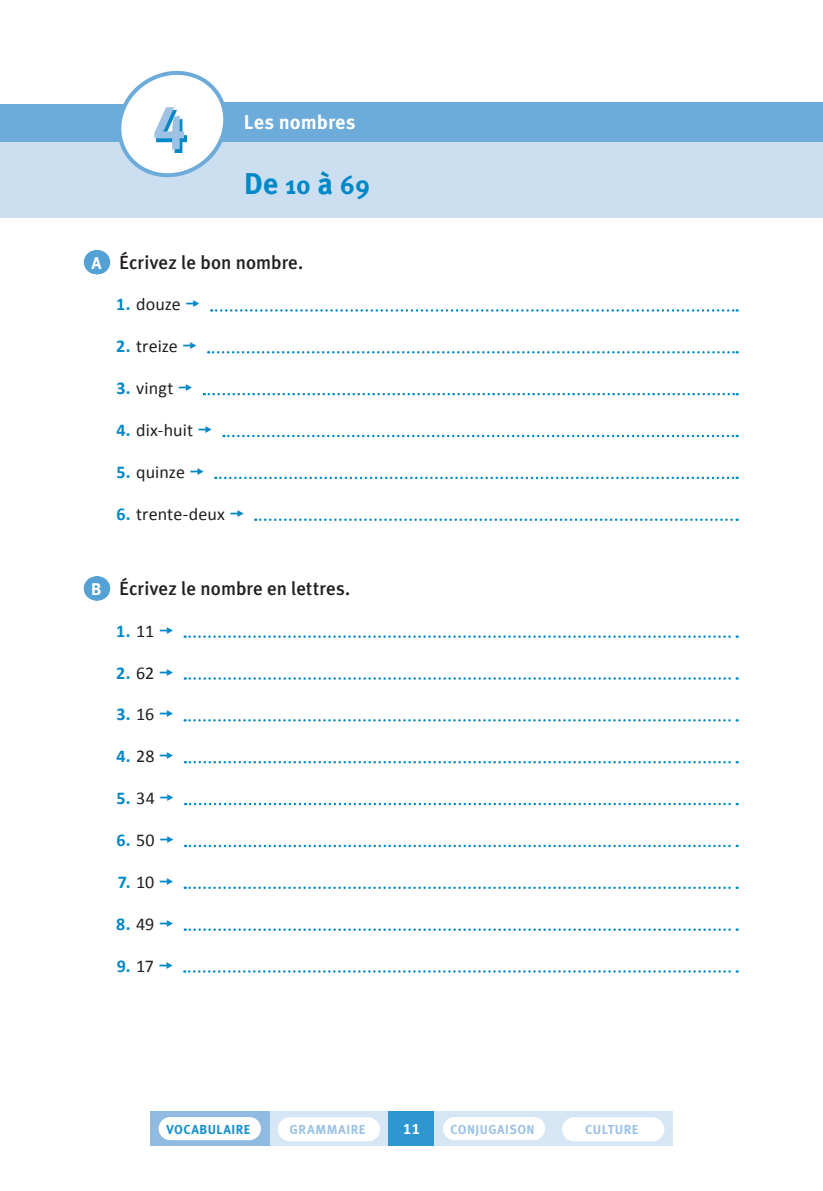
<style>
.page{position:relative;width:823px;height:1191px;background:#fff}
.page>*{position:absolute;margin:0;border:0;box-sizing:border-box;transform-origin:0 0}
.t1{font:700 60px "Meta Pro";color:#9dc2e4}
.t2{font:700 26px "Meta Pro";color:#0088c7}
.t3{font:700 20px "Meta Pro";color:#fff}
.t4{font:500 19px "Meta Plus";letter-spacing:.005em;color:#231f20}
.t5{font:18px "Calibri";letter-spacing:.005em;color:#231f20}
.t6{font:700 18px "Calibri";color:#0088c7}
.t7{font:700 16px "Calibri";color:#fff}
.t8{font:700 13px "Meta Pro";letter-spacing:.035em;color:#9dc2e4}
.t9{font:700 13px "Meta Pro";letter-spacing:.035em;color:#198fcb}
.s1{font-size:30px}
.s2{font-family:"Meta Pro";font-weight:700;font-size:17px;color:#fff}
.s3{font-weight:700;color:#0088c7}
.s4{font-weight:400;color:#231f20}
</style>
<div class="page">
<div style="left:269px;top:1111px;width:119px;height:34px;background:#d6e6f4"></div>
<div style="left:278px;top:1117px;width:102px;height:24px;background:#fff;border-radius:12px"></div>
<div style="left:150px;top:1111px;width:119px;height:34px;background:#90bbe1"></div>
<div style="left:158px;top:1117px;width:103px;height:23px;background:#fff;border-radius:12px"></div>
<div style="left:388px;top:1111px;width:46px;height:34px;background:#2e97d0"></div>
<div style="left:553px;top:1111px;width:119px;height:34px;background:#d6e6f4"></div>
<div style="left:561px;top:1117px;width:103px;height:24px;background:#fff;border-radius:12px"></div>
<div style="left:434px;top:1111px;width:119px;height:34px;background:#d6e6f4"></div>
<div style="left:442px;top:1117px;width:103px;height:23px;background:#fff;border-radius:12px"></div>
<div style="left:0;top:142px;width:822px;height:76px;background:#cbdff1"></div>
<svg style="left:96px;top:250px;width:2px;height:24px"></svg>
<svg style="left:211px;top:309px;width:526px;height:3px"></svg>
<svg style="left:208px;top:351px;width:529px;height:2px"></svg>
<svg style="left:204px;top:393px;width:533px;height:2px"></svg>
<svg style="left:223px;top:435px;width:514px;height:2px"></svg>
<svg style="left:215px;top:476px;width:522px;height:3px"></svg>
<svg style="left:255px;top:518px;width:482px;height:3px"></svg>
<svg style="left:96px;top:576px;width:2px;height:24px"></svg>
<svg style="left:184px;top:635px;width:553px;height:3px"></svg>
<svg style="left:185px;top:677px;width:552px;height:2px"></svg>
<svg style="left:184px;top:719px;width:553px;height:2px"></svg>
<svg style="left:185px;top:761px;width:552px;height:2px"></svg>
<svg style="left:185px;top:803px;width:552px;height:2px"></svg>
<svg style="left:185px;top:844px;width:552px;height:3px"></svg>
<svg style="left:185px;top:886px;width:552px;height:3px"></svg>
<svg style="left:185px;top:928px;width:552px;height:3px"></svg>
<svg style="left:184px;top:970px;width:553px;height:2px"></svg>
<div style="left:196px;top:102px;width:626px;height:40px;background:#6dabda"></div>
<div style="left:0;top:104px;width:124px;height:38px;background:#6dabda"></div>
<svg style="left:119px;top:70px;width:105px;height:108px"></svg>
<img style="left:157px;top:110px;width:29px;height:43px">
<h1 class="t1" style="left:153px;top:71px;width:34px">4</h1>
<p class="t3" style="left:244px;top:106px;width:113px">Les nombres</p>
<h2 class="t2" style="left:244px;top:164px;width:127px"><span class="s1">De</span> 10 <span class="s1">à</span> 69</h2>
<p class="t4" style="left:91px;top:251px;width:213px"><span class="s2">A</span> Écrivez le bon nombre.</p>
<p class="t5" style="left:116px;top:293px;width:66px"><span class="s3">1.</span> douze</p>
<p class="t5" style="left:116px;top:335px;width:63px"><span class="s3">2.</span> treize</p>
<p class="t5" style="left:116px;top:377px;width:58px"><span class="s3">3.</span> vingt</p>
<p class="t5" style="left:116px;top:419px;width:78px"><span class="s3">4.</span> dix-huit</p>
<p class="t5" style="left:116px;top:460px;width:70px"><span class="s3">5.</span> quinze</p>
<p class="t5" style="left:116px;top:502px;width:110px"><span class="s3">6.</span> trente-deux</p>
<p class="t4" style="left:91px;top:577px;width:260px"><span class="s2">B</span> Écrivez le nombre en lettres.</p>
<p class="t6" style="left:116px;top:619px;width:40px">1. <span class="s4">11</span></p>
<p class="t6" style="left:116px;top:661px;width:40px">2. <span class="s4">62</span></p>
<p class="t6" style="left:116px;top:703px;width:39px">3. <span class="s4">16</span></p>
<p class="t6" style="left:116px;top:745px;width:40px">4. <span class="s4">28</span></p>
<p class="t6" style="left:116px;top:787px;width:40px">5. <span class="s4">34</span></p>
<p class="t6" style="left:116px;top:829px;width:40px">6. <span class="s4">50</span></p>
<p class="t6" style="left:118px;top:870px;width:38px">7. <span class="s4">10</span></p>
<p class="t6" style="left:116px;top:912px;width:40px">8. <span class="s4">49</span></p>
<p class="t6" style="left:117px;top:954px;width:39px">9. <span class="s4">17</span></p>
<p class="t9" style="left:166px;top:1119px;width:85px">VOCABULAIRE</p>
<p class="t8" style="left:289px;top:1119px;width:77px">GRAMMAIRE</p>
<p class="t7" style="left:403px;top:1119px;width:18px">11</p>
<p class="t8" style="left:450px;top:1119px;width:85px">CONJUGAISON</p>
<p class="t8" style="left:584px;top:1119px;width:55px">CULTURE</p>
</div>
